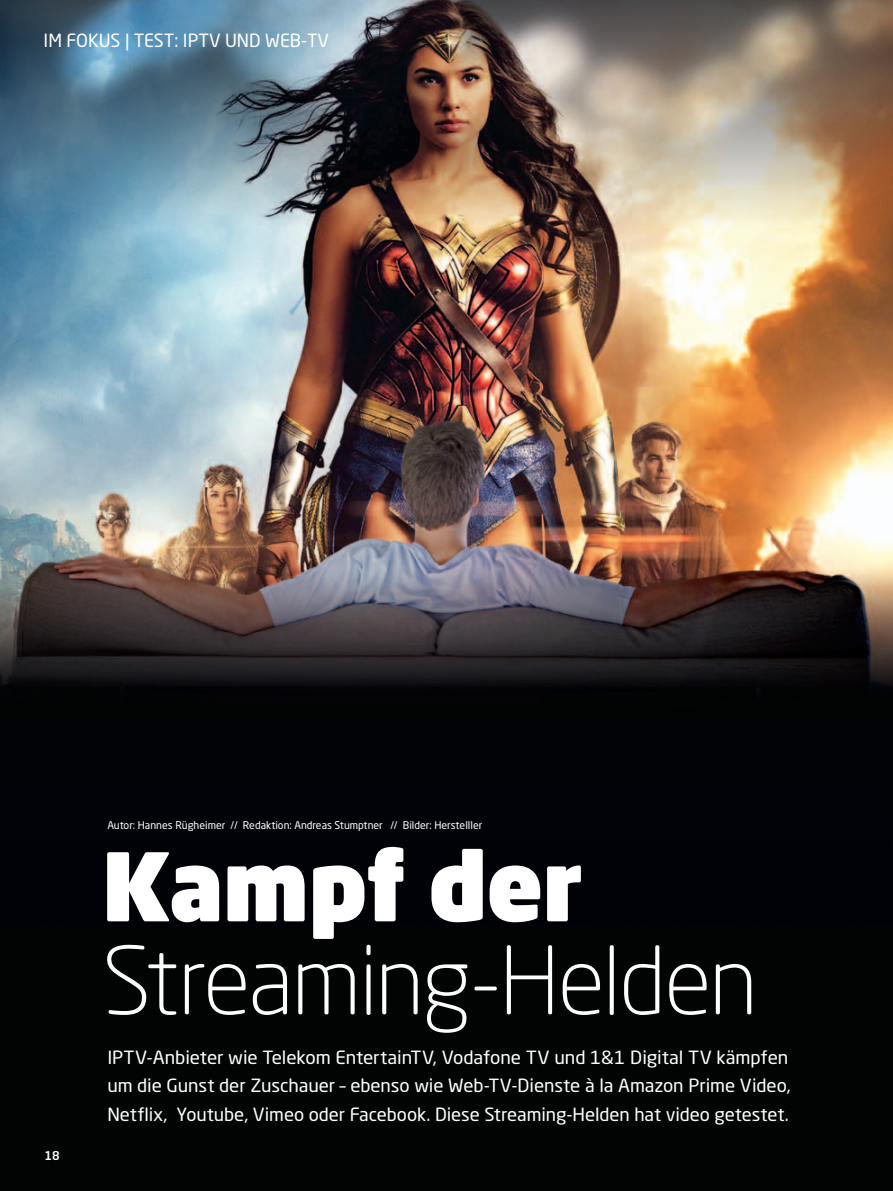
<style>
.page{position:relative;width:893px;height:1191px;background:#fff}
.page>*{position:absolute;margin:0;border:0;box-sizing:border-box;transform-origin:0 0}
._01_Headline{font:300 93px/93px "Neo Sans Std";letter-spacing:-.025em;color:#fff}
._02_Vorspann{font:18px/28.5px "Neo Sans Std";letter-spacing:-.005em;color:#fff;scale:1.05 1}
._02_Vorspann-2{font:18px "Neo Sans Std";letter-spacing:-.005em;color:#fff}
.t1{font:500 12px "Neo Sans Std";color:#fff}
._03_Quellen{font:10.5px "Neo Sans Std";color:#fff}
.s1{font-weight:900}
</style>
<div class="page">
<img style="left:0;top:0;width:893px;height:1191px">
<p class="_02_Vorspann-2" style="left:44px;top:29px;width:287px">IM FOKUS | TEST: IPTV UND WEB-TV</p>
<p class="_03_Quellen" style="left:107px;top:819px;width:376px">Autor: Hannes Rügheimer // Redaktion: Andreas Stumptner // Bilder: Herstelller</p>
<p class="_01_Headline" style="left:102px;top:840px;width:657px"><span class="s1">Kampf der<br></span>Streaming-Helden</p>
<p class="t1" style="left:45px;top:1147px;width:17px">18</p>
<p class="_02_Vorspann" style="left:107px;top:1042px;width:652px">IPTV-Anbieter wie Telekom EntertainTV, Vodafone TV und 1&amp;1 Digital TV kämpfen um die Gunst der Zuschauer – ebenso wie Web-TV-Dienste à la Amazon Prime Video,<br>Netflix, Youtube, Vimeo oder Facebook. Diese Streaming-Helden hat video getestet.</p>
</div>
